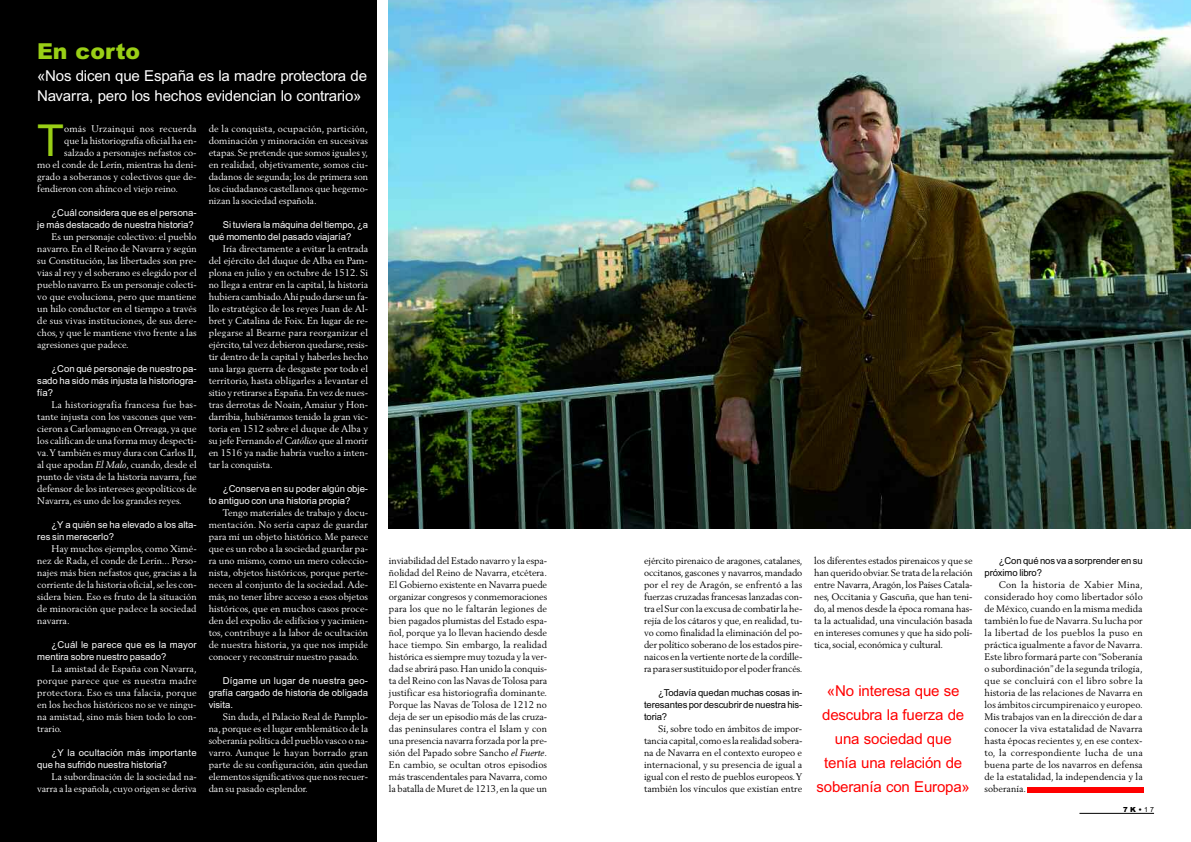
<style>
.page{position:relative;width:1191px;height:842px;background:#fff}
.page>*{position:absolute;margin:0;border:0;box-sizing:border-box;transform-origin:0 0}
.t1{font:44px "Arial";color:#9acf16}
.t2{font:900 22px "Arial";color:#9acf16}
.t3{font:15px/24px "Arial";letter-spacing:-.01em;color:#f00;text-align:center}
.t4{font:15px/20px "Arial";letter-spacing:-.01em;color:#fff}
.t5{font:9.5px/12px "Berling";color:#fff;text-align:justify}
.t6{font:9.5px/12px "Berling";letter-spacing:-.01em;color:#000;text-align:justify}
.t7{font:9.5px/12px "Arial";color:#fff}
.t8{font:9.5px/12px "Arial";letter-spacing:-.01em;color:#000;text-align:justify}
.t9{font:9.5px "Berling";letter-spacing:.02em;color:#fff}
.t10{font:900 7px "Arial";color:#000}
.s1{font-style:italic}
.s2{font-weight:400}
</style>
<div class="page">
<hr style="left:1079px;top:813px;width:75px;height:1px;background:#000">
<div style="left:1027px;top:787px;width:116px;height:5px;background:#f00"></div>
<img style="left:388px;top:0;width:803px;height:528px">
<div style="left:0;top:0;width:377px;height:842px;background:#000"></div>
<h2 class="t2" style="left:37px;top:38px;width:105px">En corto</h2>
<h3 class="t4" style="left:37px;top:67px;width:331px">«Nos dicen que España es la madre protectora de<br>Navarra, pero los hechos evidencian lo contrario»</h3>
<h1 class="t1" style="left:37px;top:124px;width:28px">T</h1>
<p class="t9" style="left:64px;top:125px;width:134px">omás Urzainqui nos recuerda</p>
<p class="t5" style="left:64px;top:135px;width:134px">que la historiografía oficial ha en-</p>
<p class="t5" style="left:64px;top:147px;width:134px">salzado a personajes nefastos co-</p>
<p class="t5" style="left:37px;top:159px;width:161px">mo el conde de Lerín, mientras ha deni-</p>
<p class="t5" style="left:37px;top:171px;width:161px">grado a soberanos y colectivos que de-</p>
<p class="t5" style="left:37px;top:183px;width:142px">fendieron con ahínco el viejo reino.</p>
<p class="t7" style="left:37px;top:208px;width:161px;text-indent:14px">¿Cuál considera que es el persona&shy;je más destacado de nuestra historia?</p>
<p class="t5" style="left:37px;top:231px;width:161px;text-indent:14px">Es un personaje colectivo: el pueblo navarro. En el Reino de Navarra y según su Constitución, las libertades son pre&shy;vias al rey y el soberano es elegido por el pueblo navarro. Es un personaje colecti&shy;vo que evoluciona, pero que mantiene un hilo conductor en el tiempo a través de sus vivas instituciones, de sus dere&shy;chos, y que le mantiene vivo frente a las agresiones que padece.</p>
<p class="t7" style="left:37px;top:364px;width:161px;text-align:justify;text-indent:14px">¿Con qué personaje de nuestro pa&shy;sado ha sido más injusta la historiogra&shy;fía?</p>
<p class="t5" style="left:37px;top:399px;width:161px;text-indent:14px">La historiografía francesa fue bas&shy;tante injusta con los vascones que ven&shy;cieron a Carlomagno en Orreaga,ya que los califican de una forma muy despecti&shy;va.Y también es muy dura con Carlos II, al que apodan <span class="s1">El Malo</span>, cuando, desde el punto de vista de la historia navarra, fue defensor de los intereses geopolíticos de Navarra, es uno de los grandes reyes.</p>
<p class="t7" style="left:37px;top:520px;width:161px;text-indent:14px">¿Y a quién se ha elevado a los alta&shy;res sin merecerlo?</p>
<p class="t5" style="left:37px;top:543px;width:161px;text-indent:14px">Hay muchos ejemplos, como Ximé&shy;nez de Rada, el conde de Lerín... Perso&shy;najes más bien nefastos que, gracias a la corriente de la historia oficial,se les con&shy;sidera bien. Eso es fruto de la situación de minoración que padece la sociedad navarra.</p>
<p class="t7" style="left:37px;top:640px;width:161px;text-indent:14px">¿Cuál le parece que es la mayor mentira sobre nuestro pasado?</p>
<p class="t5" style="left:37px;top:663px;width:161px;text-indent:14px">La amistad de España con Navarra, porque parece que es nuestra madre protectora. Eso es una falacia, porque en los hechos históricos no se ve ningu&shy;na amistad, sino más bien todo lo con&shy;trario.</p>
<p class="t7" style="left:37px;top:748px;width:161px;text-indent:14px">¿Y la ocultación más importante que ha sufrido nuestra historia?</p>
<p class="t5" style="left:37px;top:771px;width:161px;text-align:right">La subordinación de la sociedad na&shy;varra a la española, cuyo origen se deriva</p>
<p class="t5" style="left:209px;top:123px;width:161px">de la conquista, ocupación, partición, dominación y minoración en sucesivas etapas.Se pretende que somos iguales y, en realidad, objetivamente, somos ciu&shy;dadanos de segunda; los de primera son los ciudadanos castellanos que hegemo&shy;nizan la sociedad española.</p>
<p class="t7" style="left:209px;top:220px;width:161px;text-indent:14px">Si tuviera la máquina del tiempo, ¿a qué momento del pasado viajaría?</p>
<p class="t5" style="left:209px;top:243px;width:161px;text-indent:14px">Iría directamente a evitar la entrada del ejército del duque de Alba en Pam&shy;plona en julio y en octubre de 1512. Si no llega a entrar en la capital, la historia hubiera cambiado.Ahí pudo darse un fa&shy;llo estratégico de los reyes Juan de Al&shy;bret y Catalina de Foix. En lugar de re&shy;plegarse al Bearne para reorganizar el ejército,tal vez debieron quedarse,resis&shy;tir dentro de la capital y haberles hecho una larga guerra de desgaste por todo el territorio, hasta obligarles a levantar el sitio y retirarse a España.En vez de nues&shy;tras derrotas de Noain,Amaiur y Hon&shy;darribia, hubiéramos tenido la gran vic&shy;toria en 1512 sobre el duque de Alba y su jefe Fernando <span class="s1">el Católico</span> que al morir en 1516 ya nadie habría vuelto a inten&shy;tar la conquista.</p>
<p class="t7" style="left:209px;top:484px;width:161px;text-indent:14px">¿Conserva en su poder algún obje&shy;to antiguo con una historia propia?</p>
<p class="t5" style="left:209px;top:507px;width:161px;text-indent:14px">Tengo materiales de trabajo y docu&shy;mentación. No sería capaz de guardar para mí un objeto histórico. Me parece que es un robo a la sociedad guardar pa&shy;ra uno mismo, como un mero coleccio&shy;nista, objetos históricos, porque perte&shy;necen al conjunto de la sociedad. Ade&shy;más, no tener libre acceso a esos objetos históricos, que en muchos casos proce&shy;den del expolio de edificios y yacimien&shy;tos, contribuye a la labor de ocultación de nuestra historia, ya que nos impide conocer y reconstruir nuestro pasado.</p>
<p class="t7" style="left:209px;top:676px;width:161px;text-align:justify;text-indent:14px">Dígame un lugar de nuestra geo&shy;grafía cargado de historia de obligada visita.</p>
<p class="t5" style="left:209px;top:711px;width:161px;text-indent:14px">Sin duda, el Palacio Real de Pamplo&shy;na,porque es el lugar emblemático de la soberanía política del pueblo vasco o na&shy;varro. Aunque le hayan borrado gran parte de su configuración, aún quedan elementos significativos que nos recuer&shy;dan su pasado esplendor.</p>
<p class="t6" style="left:389px;top:555px;width:160px">inviabilidad del Estado navarro y la espa&shy;ñolidad del Reino de Navarra, etcétera.<br>El Gobierno existente en Navarra puede organizar congresos y conmemoraciones para los que no le faltarán legiones de bien pagados plumistas del Estado espa&shy;ñol, porque ya lo llevan haciendo desde hace tiempo. Sin embargo, la realidad histórica es siempre muy tozuda y la ver&shy;dad se abrirá paso.Han unido la conquis&shy;ta del Reino con las Navas de Tolosa para justificar esa historiografía dominante.<br>Porque las Navas de Tolosa de 1212 no deja de ser un episodio más de las cruza&shy;das peninsulares contra el Islam y con una presencia navarra forzada por la pre&shy;sión del Papado sobre Sancho <span class="s1">el Fuerte</span>.<br>En cambio, se ocultan otros episodios más trascendentales para Navarra, como la batalla de Muret de 1213,en la que un</p>
<p class="t6" style="left:644px;top:555px;width:160px">ejército pirenaico de aragones,catalanes, occitanos, gascones y navarros, mandado por el rey de Aragón, se enfrentó a las fuerzas cruzadas francesas lanzadas con&shy;tra el Sur con la excusa de combatir la he&shy;rejía de los cátaros y que, en realidad, tu&shy;vo como finalidad la eliminación del po&shy;der político soberano de los estados pire&shy;naicos en la vertiente norte de la cordille&shy;ra para ser sustituido por el poder francés.</p>
<p class="t8" style="left:644px;top:688px;width:160px;text-indent:14px">¿Todavía quedan muchas cosas in&shy;teresantes por descubrir de nuestra his&shy;toria?</p>
<p class="t6" style="left:644px;top:723px;width:160px;text-indent:14px">Sí, sobre todo en ámbitos de impor&shy;tancia capital,como es la realidad sobera&shy;na de Navarra en el contexto europeo e internacional, y su presencia de igual a igual con el resto de pueblos europeos.Y también los vínculos que existían entre</p>
<p class="t6" style="left:814px;top:555px;width:160px">los diferentes estados pirenaicos y que se han querido obviar.Se trata de la relación entre Navarra,Aragón, los Países Catala&shy;nes, Occitania y Gascuña, que han teni&shy;do, al menos desde la época romana has&shy;ta la actualidad, una vinculación basada en intereses comunes y que ha sido polí&shy;tica,social,económica y cultural.</p>
<p class="t8" style="left:984px;top:556px;width:160px;text-indent:14px">¿Con qué nos va a sorprender en su próximo libro?</p>
<p class="t6" style="left:984px;top:579px;width:160px;text-indent:14px">Con la historia de Xabier Mina, considerado hoy como libertador sólo de México,cuando en la misma medida también lo fue de Navarra.Su lucha por la libertad de los pueblos la puso en práctica igualmente a favor de Navarra.<br>Este libro formará parte con “Soberanía o subordinación” de la segunda trilogía, que se concluirá con el libro sobre la historia de las relaciones de Navarra en los ámbitos circumpirenaico y europeo.<br>Mis trabajos van en la dirección de dar a conocer la viva estatalidad de Navarra hasta épocas recientes y, en ese contex&shy;to, la correspondiente lucha de una buena parte de los navarros en defensa de la estatalidad, la independencia y la soberanía.</p>
<h3 class="t3" style="left:816px;top:680px;width:155px">«No interesa que se descubra la fuerza de una sociedad que<br>tenía una relación de soberanía con Europa»</h3>
<p class="t10" style="left:1123px;top:805px;width:32px">7K•<span class="s2">17</span></p>
</div>
